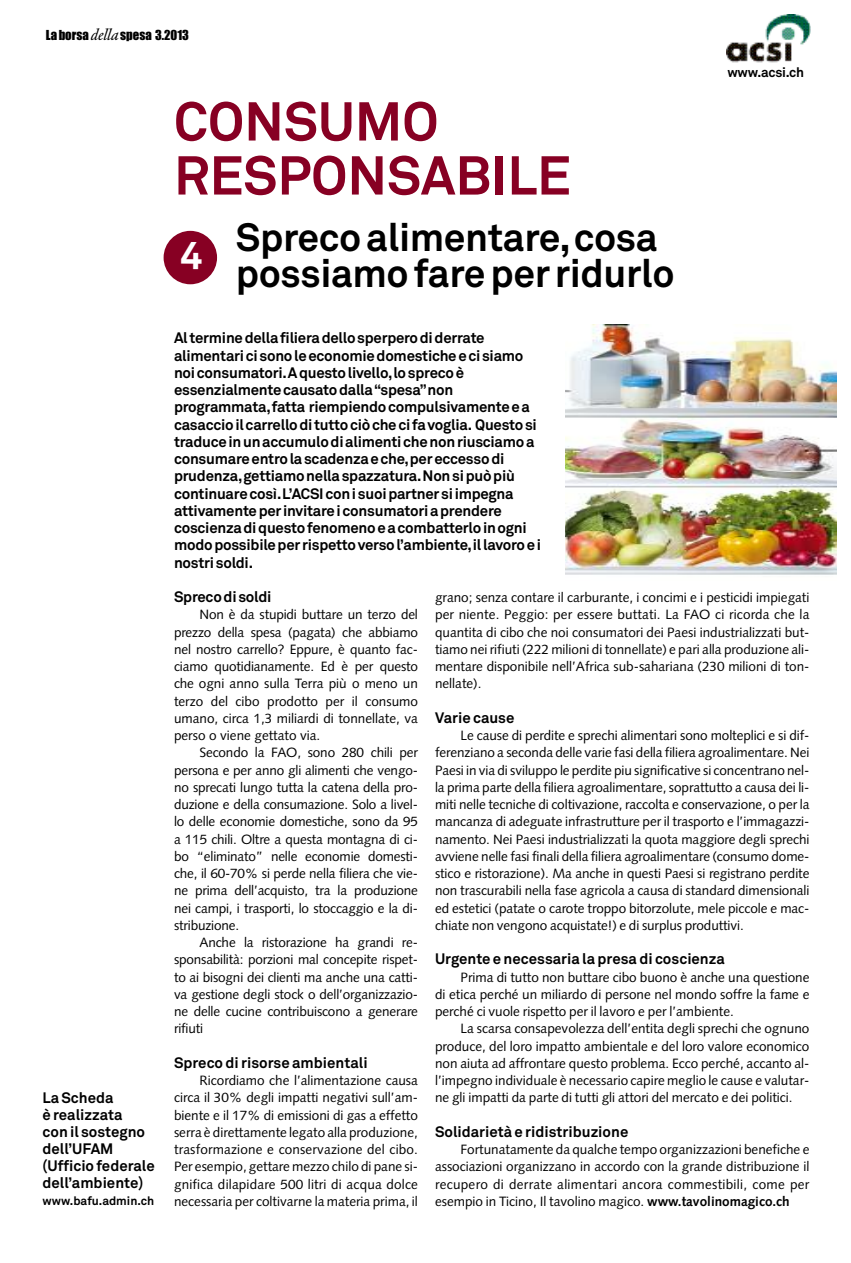
<style>
.page{position:relative;width:851px;height:1263px;background:#fff}
.page>*{position:absolute;margin:0;border:0;box-sizing:border-box;transform-origin:0 0}
.t1{font:700 54px/54px "Akkurat Std";color:#870023}
.t2{font:700 39px/36px "Akkurat Std";letter-spacing:-.01em;color:#000}
.t3{font:700 39px "Akkurat Std";color:#fff}
.t4{font:700 15px/17.2px "Akkurat Std";letter-spacing:-.015em;color:#000}
.t5{font:13.5px/17.2px "Syntax";color:#000;text-align:justify}
.t6{font:700 13.5px "Akkurat Std";letter-spacing:-.015em;color:#000}
.t7{font:12.75px "Impact";color:#000}
.t8{font:700 12px "Akkurat Std";color:#000}
.s1{font-family:"Garamond BE";font-style:italic;font-size:16.05px}
.s2{font-weight:700}
</style>
<div class="page">
<div style="left:163px;top:231px;width:54px;height:53px;background:#870023;border-radius:50%"></div>
<img style="left:565px;top:324px;width:271px;height:251px">
<img style="left:726px;top:14px;width:84px;height:49px">
<p class="t7" style="left:46px;top:28px;width:145px">Laborsa <span class="s1">della</span>spesa 3.2013</p>
<h1 class="t1" style="left:174px;top:100px;width:398px">CONSUMO<br>RESPONSABILE</h1>
<h2 class="t3" style="left:180px;top:242px;width:24px">4</h2>
<h2 class="t2" style="left:236px;top:223px;width:440px">Sprecoalimentare,cosa possiamofareperridurlo</h2>
<p class="t6" style="left:727px;top:67px;width:78px">www.acsi.ch</p>
<p class="t4" style="left:43px;top:1091px;width:114px">LaScheda<br>è realizzata conil sostegno dell’UFAM (Ufficio federale dell’ambiente)</p>
<p class="t8" style="left:43px;top:1196px;width:113px">www.bafu.admin.ch</p>
<p class="t4" style="left:174px;top:331px;width:368px">Al terminedellafilieradellosperperodiderrate alimentaricisonoleeconomiedomesticheecisiamo noiconsumatori.Aquestolivello,losprecoè essenzialmentecausatodalla“spesa”non programmata,fatta riempiendocompulsivamenteea casaccioilcarrellodi tuttociòchecifavoglia. Questosi traduceinunaccumulodialimentichenonriusciamoa consumareentrolascadenzaeche,pereccessodi prudenza,gettiamonellaspazzatura.Nonsipuòpiù continuarecosì.L’ACSIconisuoipartnersiimpegna attivamenteperinvitareiconsumatoriaprendere coscienzadiquestofenomenoeacombatterloinogni modopossibileperrispettoversol’ambiente,illavoroei nostrisoldi.</p>
<p class="t5" style="left:435px;top:590px;width:376px">grano; senza contare il carburante, i concimi e i pesticidi impiegati per niente. Peggio: per essere buttati. La FAO ci ricorda che la quantita di cibo che noi consumatori dei Paesi industrializzati but&shy;tiamo nei rifiuti (222 milioni di tonnellate) e pari alla produzione ali&shy;mentare disponibile nell’Africa sub-sahariana (230 milioni di ton&shy;nellate).</p>
<p class="t4" style="left:435px;top:710px;width:81px">Varie cause</p>
<p class="t5" style="left:435px;top:728px;width:376px;text-indent:26px">Le cause di perdite e sprechi alimentari sono molteplici e si dif&shy;ferenziano a seconda delle varie fasi della filiera agroalimentare. Nei Paesi in via di sviluppo le perdite piu significative si concentrano nel&shy;la prima parte della filiera agroalimentare, soprattutto a causa dei li&shy;miti nelle tecniche di coltivazione, raccolta e conservazione, o per la mancanza di adeguate infrastrutture per il trasporto e l’immagazzi&shy;namento. Nei Paesi industrializzati la quota maggiore degli sprechi avviene nelle fasi finali della filiera agroalimentare (consumo dome&shy;stico e ristorazione). Ma anche in questi Paesi si registrano perdite non trascurabili nella fase agricola a causa di standard dimensionali ed estetici (patate o carote troppo bitorzolute, mele piccole e mac&shy;chiate non vengono acquistate!) e di surplus produttivi.</p>
<p class="t4" style="left:435px;top:952px;width:291px">Urgente e necessaria la presa di coscienza</p>
<p class="t5" style="left:435px;top:969px;width:376px;text-indent:26px">Prima di tutto non buttare cibo buono è anche una questione di etica perché un miliardo di persone nel mondo soffre la fame e perché ci vuole rispetto per il lavoro e per l’ambiente.</p>
<p class="t5" style="left:435px;top:1021px;width:376px;text-indent:26px">La scarsa consapevolezza dell’entita degli sprechi che ognuno produce, del loro impatto ambientale e del loro valore economico non aiuta ad affrontare questo problema. Ecco perché, accanto al&shy;l’impegno individuale è necessario capire meglio le cause e valutar&shy;ne gli impatti da parte di tutti gli attori del mercato e dei politici.</p>
<p class="t4" style="left:435px;top:1124px;width:195px">Solidarietà e ridistribuzione</p>
<p class="t5" style="left:435px;top:1142px;width:376px;text-indent:26px">Fortunatamente da qualche tempo organizzazioni benefiche e associazioni organizzano in accordo con la grande distribuzione il recupero di derrate alimentari ancora commestibili, come per esempio in Ticino, Il tavolino magico. <span class="s2">www.tavolinomagico.ch</span></p>
<p class="t4" style="left:174px;top:590px;width:99px">Sprecodisoldi</p>
<p class="t5" style="left:174px;top:607px;width:245px;text-indent:26px">Non è da stupidi buttare un terzo del prezzo della spesa (pagata) che abbiamo nel nostro carrello? Eppure, è quanto fac&shy;ciamo quotidianamente. Ed è per questo che ogni anno sulla Terra più o meno un terzo del cibo prodotto per il consumo umano, circa 1,3 miliardi di tonnellate, va perso o viene gettato via.</p>
<p class="t5" style="left:174px;top:745px;width:245px;text-indent:26px">Secondo la FAO, sono 280 chili per persona e per anno gli alimenti che vengo&shy;no sprecati lungo tutta la catena della pro&shy;duzione e della consumazione. Solo a livel&shy;lo delle economie domestiche, sono da 95 a 115 chili. Oltre a questa montagna di ci&shy;bo “eliminato” nelle economie domesti&shy;che, il 60-70% si perde nella filiera che vie&shy;ne prima dell’acquisto, tra la produzione nei campi, i trasporti, lo stoccaggio e la di&shy;stribuzione.</p>
<p class="t5" style="left:174px;top:935px;width:245px;text-indent:26px">Anche la ristorazione ha grandi re&shy;sponsabilità: porzioni mal concepite rispet&shy;to ai bisogni dei clienti ma anche una catti&shy;va gestione degli stock o dell’organizzazio&shy;ne delle cucine contribuiscono a generare rifiuti</p>
<p class="t4" style="left:174px;top:1055px;width:195px">Spreco di risorse ambientali</p>
<p class="t5" style="left:174px;top:1073px;width:245px;text-indent:26px">Ricordiamo che l’alimentazione causa circa il 30% degli impatti negativi sull’am&shy;biente e il 17% di emissioni di gas a effetto serra è direttamente legato alla produzione, trasformazione e conservazione del cibo.<br>Per esempio, gettare mezzo chilo di pane si&shy;gnifica dilapidare 500 litri di acqua dolce necessaria per coltivarne la materia prima, il</p>
</div>
